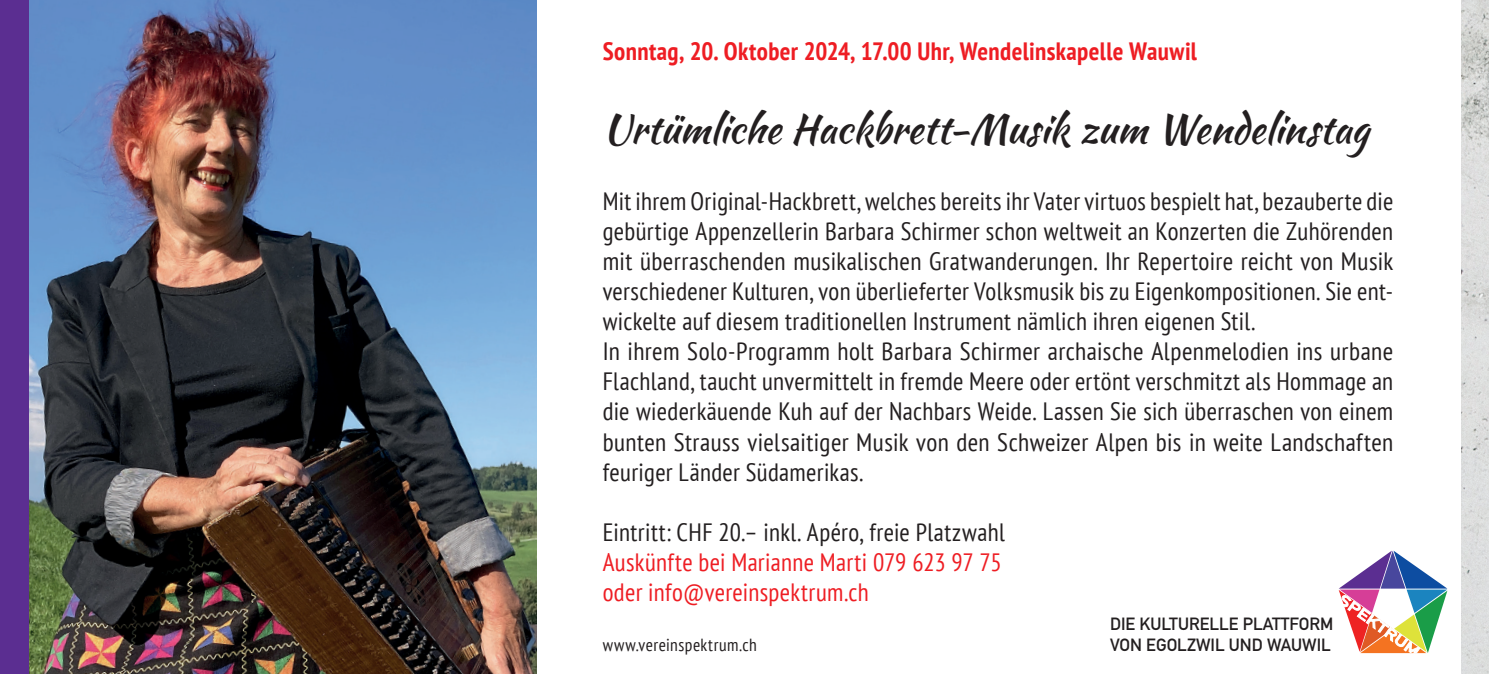
<style>
.page{position:relative;width:1489px;height:674px;background:#fff}
.page>*{position:absolute;margin:0;border:0;box-sizing:border-box;transform-origin:0 0}
.t1{font:40px "Kaushan Script";letter-spacing:-.005em;color:#231f20}
.t2{font:condensed 25px/30px "PT Sans";letter-spacing:.015em;color:#231f20}
.t3{font:condensed 25px/30px "PT Sans";letter-spacing:.015em;color:#ee1d23}
.t4{font:700 condensed 25px "PT Sans";letter-spacing:.015em;color:#ee1d23}
.t5{font:17.5px/21px "DIN Mittelschrift";color:#231f20}
.t6{font:condensed 17.5px "PT Sans";letter-spacing:.03em;color:#231f20}
</style>
<div class="page">
<img style="left:1461px;top:0;width:27px;height:673px">
<svg style="left:1338px;top:550px;width:110px;height:103px"></svg>
<img style="left:28px;top:0;width:508px;height:673px">
<div style="left:0;top:0;width:28px;height:673px;background:#5b2e91"></div>
<p class="t4" style="left:602px;top:35px;width:595px">Sonntag, 20. Oktober 2024, 17.00 Uhr, Wendelinskapelle Wauwil</p>
<h1 class="t1" style="left:602px;top:99px;width:767px">Urtümliche Hackbrett-Musik zum Wendelinstag</h1>
<p class="t2" style="left:602px;top:186px;width:792px">Mit ihrem Original-Hackbrett, welches bereits ihr Vater virtuos bespielt hat, bezauberte die gebürtige Appenzellerin Barbara Schirmer schon weltweit an Konzerten die Zuhörenden mit überraschenden musikalischen Gratwanderungen. Ihr Repertoire reicht von Musik verschiedener Kulturen, von überlieferter Volksmusik bis zu Eigenkompositionen. Sie ent&shy;wickelte auf diesem traditionellen Instrument nämlich ihren eigenen Stil.<br>In ihrem Solo-Programm holt Barbara Schirmer archaische Alpenmelodien ins urbane Flachland, taucht unvermittelt in fremde Meere oder ertönt verschmitzt als Hommage an die wiederkäuende Kuh auf der Nachbars Weide. Lassen Sie sich überraschen von einem bunten Strauss vielsaitiger Musik von den Schweizer Alpen bis in weite Landschaften feuriger Länder Südamerikas.</p>
<p class="t2" style="left:602px;top:516px;width:403px">Eintritt: CHF 20.– inkl. Apéro, freie Platzwahl</p>
<p class="t3" style="left:602px;top:546px;width:400px">Auskünfte bei Marianne Marti 079 623 97 75 oder info@vereinspektrum.ch</p>
<p class="t6" style="left:602px;top:633px;width:156px">www.vereinspektrum.ch</p>
<p class="t5" style="left:1110px;top:613px;width:225px">DIE KULTURELLE PLATTFORM<br>VON EGOLZWIL UND WAUWIL</p>
</div>
